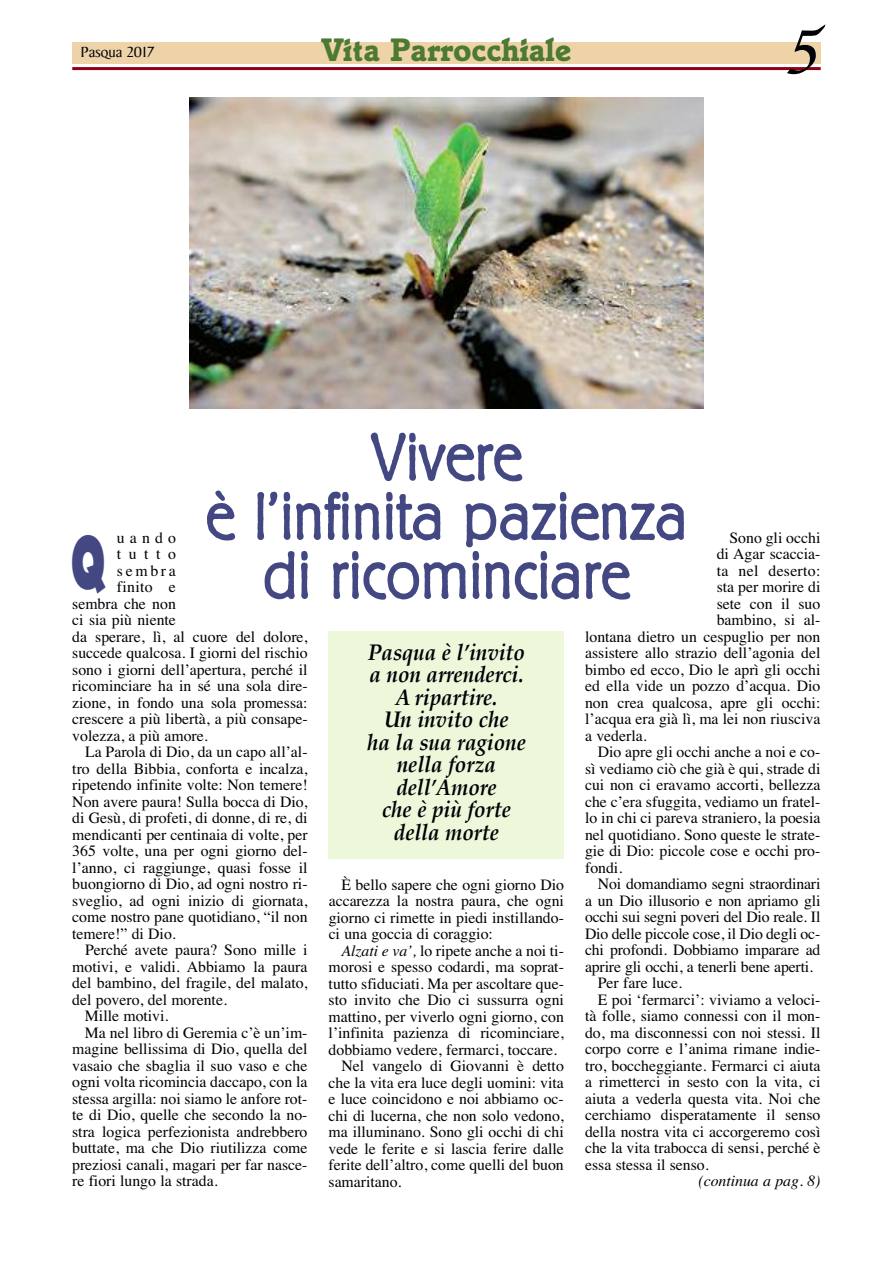
<style>
.page{position:relative;width:893px;height:1263px;background:#fff}
.page>*{position:absolute;margin:0;border:0;box-sizing:border-box;transform-origin:0 0}
.t1{font:italic 500 71.7px "Zapf Chancery";color:#000006}
.t2{font:800 70.65px "Futura";color:#434882;scale:.54 1}
.t3{font:300 67.2px/59.1px "Berliner Grotesk";letter-spacing:-.005em;color:#434882;text-align:center}
.t4{font:700 33.3px "Italia";color:#4c7a31}
.t5{font:italic 700 22.5px/22.5px "Palatino";letter-spacing:-.005em;color:#000006;text-align:center;scale:.92 1}
.t6{font:15.75px/16.5px "Times";color:#000006;text-align:justify}
.t7{font:italic 15.75px "Times";color:#000006}
.t8{font:15.75px "Times";letter-spacing:.02em;color:#000006}
.t9{font:15.75px "Baker Signet";color:#000006}
.s1{font-style:italic}
</style>
<div class="page">
<div style="left:329px;top:631px;width:235px;height:228px;background:#edf8da"></div>
<hr style="left:72px;top:67px;width:749px;height:3px;background:#910013">
<div style="left:72px;top:42px;width:749px;height:21px;background:#eed3a8"></div>
<img style="left:190px;top:98px;width:513px;height:311px">
<p class="t9" style="left:81px;top:45px;width:75px">Pasqua 2017</p>
<h3 class="t4" style="left:321px;top:37px;width:252px">Vita Parrocchiale</h3>
<h1 class="t1" style="left:783px;top:22px;width:33px">5</h1>
<h3 class="t3" style="left:205px;top:431px;width:484px">Vivere<br>è l’infinita pazienza di ricominciare</h3>
<p class="t6" style="left:729px;top:529px;width:92px">Sono gli occhi</p>
<p class="t6" style="left:717px;top:546px;width:105px">di Agar scaccia-</p>
<p class="t8" style="left:717px;top:561px;width:105px">ta nel deserto:</p>
<p class="t6" style="left:717px;top:579px;width:105px">sta per morire di</p>
<p class="t6" style="left:717px;top:595px;width:105px">sete con il suo</p>
<p class="t6" style="left:717px;top:612px;width:105px">bambino, si al-</p>
<p class="t6" style="left:585px;top:628px;width:237px">lontana dietro un cespuglio per non</p>
<p class="t6" style="left:585px;top:645px;width:237px">assistere allo strazio dell’agonia del</p>
<p class="t6" style="left:585px;top:661px;width:237px">bimbo ed ecco, Dio le aprì gli occhi</p>
<p class="t6" style="left:585px;top:678px;width:237px">ed ella vide un pozzo d’acqua. Dio</p>
<p class="t6" style="left:585px;top:694px;width:237px">non crea qualcosa, apre gli occhi:</p>
<p class="t6" style="left:585px;top:711px;width:237px">l’acqua era già lì, ma lei non riusciva</p>
<p class="t6" style="left:585px;top:727px;width:63px">a vederla.</p>
<p class="t6" style="left:598px;top:744px;width:224px">Dio apre gli occhi anche a noi e co-</p>
<p class="t6" style="left:585px;top:760px;width:237px">sì vediamo ciò che già è qui, strade di</p>
<p class="t6" style="left:585px;top:777px;width:237px">cui non ci eravamo accorti, bellezza</p>
<p class="t6" style="left:585px;top:793px;width:237px">che c’era sfuggita, vediamo un fratel-</p>
<p class="t6" style="left:585px;top:810px;width:237px">lo in chi ci pareva straniero, la poesia</p>
<p class="t6" style="left:585px;top:826px;width:237px">nel quotidiano. Sono queste le strate-</p>
<p class="t6" style="left:585px;top:843px;width:237px">gie di Dio: piccole cose e occhi pro-</p>
<p class="t6" style="left:585px;top:859px;width:39px">fondi.</p>
<p class="t6" style="left:598px;top:876px;width:224px">Noi domandiamo segni straordinari</p>
<p class="t6" style="left:585px;top:892px;width:237px">a un Dio illusorio e non apriamo gli</p>
<p class="t6" style="left:585px;top:909px;width:237px">occhi sui segni poveri del Dio reale. Il</p>
<p class="t6" style="left:585px;top:925px;width:237px">Dio delle piccole cose, il Dio degli oc-</p>
<p class="t6" style="left:585px;top:942px;width:237px">chi profondi. Dobbiamo imparare ad</p>
<p class="t6" style="left:585px;top:958px;width:229px">aprire gli occhi, a tenerli bene aperti.</p>
<p class="t6" style="left:598px;top:975px;width:86px">Per fare luce.</p>
<p class="t6" style="left:598px;top:991px;width:224px">E poi ‘fermarci’: viviamo a veloci-</p>
<p class="t6" style="left:585px;top:1008px;width:237px">tà folle, siamo connessi con il mon-</p>
<p class="t6" style="left:585px;top:1024px;width:237px">do, ma disconnessi con noi stessi. Il</p>
<p class="t6" style="left:585px;top:1041px;width:237px">corpo corre e l’anima rimane indie-</p>
<p class="t6" style="left:585px;top:1057px;width:237px">tro, boccheggiante. Fermarci ci aiuta</p>
<p class="t6" style="left:585px;top:1074px;width:237px">a rimetterci in sesto con la vita, ci</p>
<p class="t6" style="left:585px;top:1090px;width:237px">aiuta a vederla questa vita. Noi che</p>
<p class="t6" style="left:585px;top:1107px;width:237px">cerchiamo disperatamente il senso</p>
<p class="t6" style="left:585px;top:1123px;width:237px">della nostra vita ci accorgeremo così</p>
<p class="t6" style="left:585px;top:1140px;width:237px">che la vita trabocca di sensi, perché è</p>
<p class="t6" style="left:585px;top:1156px;width:125px">essa stessa il senso.</p>
<p class="t7" style="left:698px;top:1172px;width:123px">(continua a pag. 8)</p>
<h2 class="t2" style="left:71px;top:531px;width:67px">Q</h2>
<p class="t6" style="left:117px;top:529px;width:60px">uando</p>
<p class="t6" style="left:117px;top:546px;width:60px">tutto</p>
<p class="t6" style="left:117px;top:562px;width:60px">sembra</p>
<p class="t6" style="left:117px;top:579px;width:60px">finito e</p>
<p class="t6" style="left:72px;top:595px;width:105px">sembra che non</p>
<p class="t6" style="left:72px;top:612px;width:105px">ci sia più niente</p>
<p class="t6" style="left:72px;top:628px;width:237px">da sperare, lì, al cuore del dolore,</p>
<p class="t6" style="left:72px;top:645px;width:237px">succede qualcosa. I giorni del rischio</p>
<p class="t6" style="left:72px;top:661px;width:237px">sono i giorni dell’apertura, perché il</p>
<p class="t6" style="left:72px;top:678px;width:237px">ricominciare ha in sé una sola dire-</p>
<p class="t6" style="left:72px;top:694px;width:237px">zione, in fondo una sola promessa:</p>
<p class="t6" style="left:72px;top:711px;width:237px">crescere a più libertà, a più consape-</p>
<p class="t6" style="left:72px;top:727px;width:137px">volezza, a più amore.</p>
<p class="t6" style="left:85px;top:744px;width:224px">La Parola di Dio, da un capo all’al-</p>
<p class="t6" style="left:72px;top:760px;width:237px">tro della Bibbia, conforta e incalza,</p>
<p class="t6" style="left:72px;top:777px;width:237px">ripetendo infinite volte: Non temere!</p>
<p class="t6" style="left:72px;top:793px;width:237px">Non avere paura! Sulla bocca di Dio,</p>
<p class="t6" style="left:72px;top:810px;width:237px">di Gesù, di profeti, di donne, di re, di</p>
<p class="t6" style="left:72px;top:826px;width:237px">mendicanti per centinaia di volte, per</p>
<p class="t6" style="left:72px;top:843px;width:237px">365 volte, una per ogni giorno del-</p>
<p class="t6" style="left:72px;top:859px;width:237px">l’anno, ci raggiunge, quasi fosse il</p>
<p class="t6" style="left:72px;top:876px;width:237px">buongiorno di Dio, ad ogni nostro ri-</p>
<p class="t6" style="left:72px;top:892px;width:237px">sveglio, ad ogni inizio di giornata,</p>
<p class="t6" style="left:72px;top:909px;width:237px">come nostro pane quotidiano, “il non</p>
<p class="t6" style="left:72px;top:925px;width:105px">temere!” di Dio.</p>
<p class="t6" style="left:85px;top:942px;width:224px">Perché avete paura? Sono mille i</p>
<p class="t6" style="left:72px;top:958px;width:237px">motivi, e validi. Abbiamo la paura</p>
<p class="t6" style="left:72px;top:975px;width:237px">del bambino, del fragile, del malato,</p>
<p class="t6" style="left:72px;top:991px;width:156px">del povero, del morente.</p>
<p class="t6" style="left:85px;top:1008px;width:85px">Mille motivi.</p>
<p class="t6" style="left:85px;top:1024px;width:224px">Ma nel libro di Geremia c’è un’im-</p>
<p class="t6" style="left:72px;top:1041px;width:237px">magine bellissima di Dio, quella del</p>
<p class="t6" style="left:72px;top:1057px;width:237px">vasaio che sbaglia il suo vaso e che</p>
<p class="t6" style="left:72px;top:1074px;width:237px">ogni volta ricomincia daccapo, con la</p>
<p class="t6" style="left:72px;top:1090px;width:237px">stessa argilla: noi siamo le anfore rot-</p>
<p class="t6" style="left:72px;top:1107px;width:237px">te di Dio, quelle che secondo la no-</p>
<p class="t6" style="left:72px;top:1123px;width:237px">stra logica perfezionista andrebbero</p>
<p class="t6" style="left:72px;top:1140px;width:237px">buttate, ma che Dio riutilizza come</p>
<p class="t6" style="left:72px;top:1156px;width:237px">preziosi canali, magari per far nasce-</p>
<p class="t6" style="left:72px;top:1173px;width:147px">re fiori lungo la strada.</p>
<h3 class="t5" style="left:367px;top:642px;width:174px">Pasqua è l’invito a non arrenderci.<br>A ripartire.<br>Un invito che<br>ha la sua ragione nella forza dell’Amore<br>che è più forte della morte</h3>
<p class="t6" style="left:329px;top:876px;width:237px;text-indent:13px">È bello sapere che ogni giorno Dio accarezza la nostra paura, che ogni giorno ci rimette in piedi instillando&shy;ci una goccia di coraggio:</p>
<p class="t6" style="left:341px;top:942px;width:224px"><span class="s1">Alzati e va’,</span> lo ripete anche a noi ti-</p>
<p class="t6" style="left:329px;top:958px;width:237px">morosi e spesso codardi, ma soprat-</p>
<p class="t6" style="left:329px;top:975px;width:237px">tutto sfiduciati. Ma per ascoltare que-</p>
<p class="t6" style="left:329px;top:991px;width:237px">sto invito che Dio ci sussurra ogni</p>
<p class="t6" style="left:329px;top:1008px;width:237px">mattino, per viverlo ogni giorno, con</p>
<p class="t6" style="left:329px;top:1024px;width:237px">l’infinita pazienza di ricominciare,</p>
<p class="t6" style="left:329px;top:1041px;width:230px">dobbiamo vedere, fermarci, toccare.</p>
<p class="t6" style="left:341px;top:1057px;width:224px">Nel vangelo di Giovanni è detto</p>
<p class="t6" style="left:329px;top:1074px;width:237px">che la vita era luce degli uomini: vita</p>
<p class="t6" style="left:329px;top:1090px;width:237px">e luce coincidono e noi abbiamo oc-</p>
<p class="t6" style="left:329px;top:1107px;width:237px">chi di lucerna, che non solo vedono,</p>
<p class="t6" style="left:329px;top:1123px;width:237px">ma illuminano. Sono gli occhi di chi</p>
<p class="t6" style="left:329px;top:1140px;width:237px">vede le ferite e si lascia ferire dalle</p>
<p class="t6" style="left:329px;top:1156px;width:237px">ferite dell’altro, come quelli del buon</p>
<p class="t6" style="left:329px;top:1173px;width:75px">samaritano.</p>
</div>
